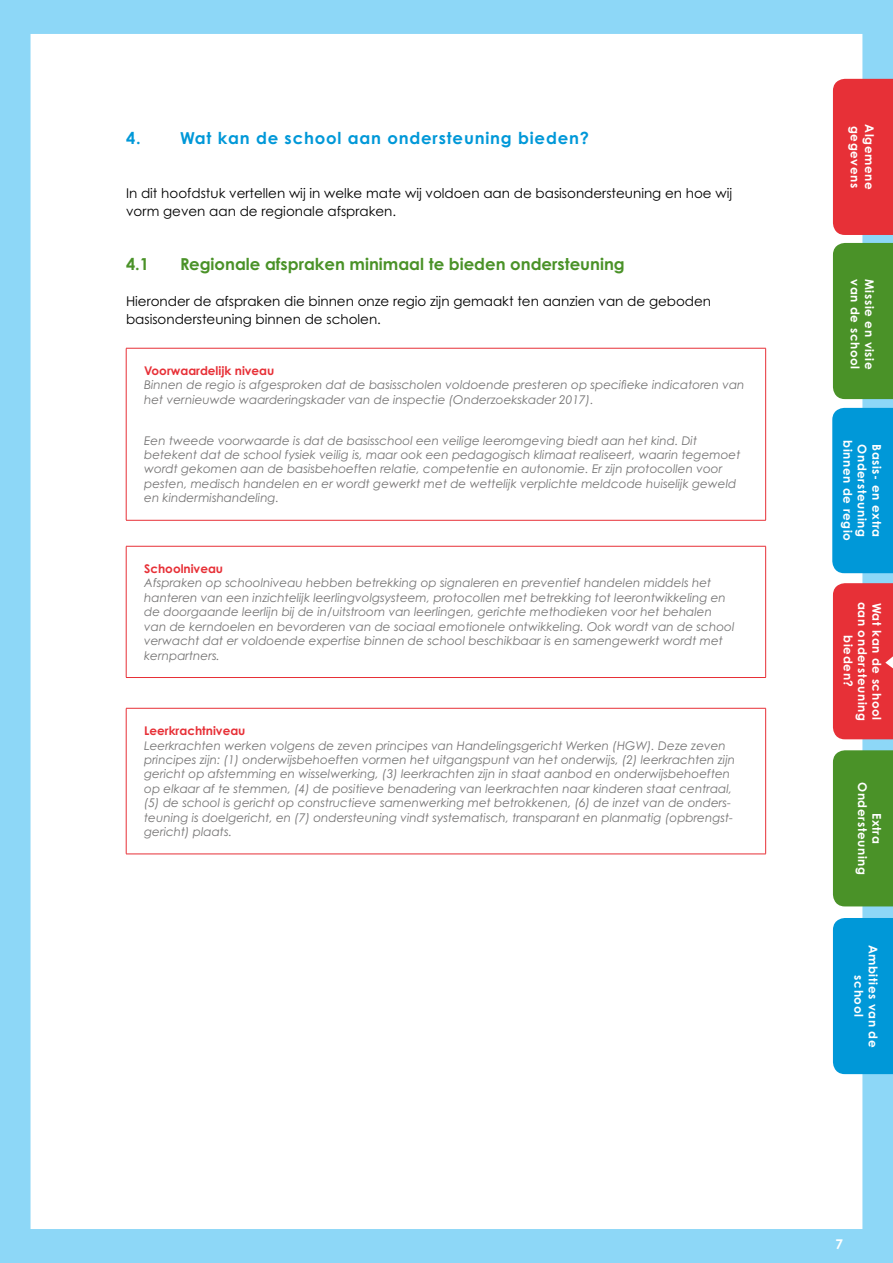
<style>
.page{position:relative;width:893px;height:1263px;background:#8dd7f7}
.page>*{position:absolute;margin:0;border:0;box-sizing:border-box;transform-origin:0 0}
.t1{font:700 16.5px "Century Gothic Pro";color:#4a9228}
.t2{font:700 16.5px "Century Gothic Pro";letter-spacing:.05em;color:#0098d8}
.t3{font:13.5px/18px "Century Gothic Pro";color:#000}
.t4{font:700 13.5px "Century Gothic Pro";color:#fff}
.t5{font:italic 12px/14.4px "Century Gothic Pro";color:#757474}
.t6{font:700 12px/14.4px "Century Gothic Pro";letter-spacing:.05em;color:#fff;text-align:center}
.t7{font:700 12px "Century Gothic Pro";color:#e73037}
</style>
<div class="page">
<div style="left:31px;top:34px;width:831px;height:1195px;background:#fff"></div>
<div style="left:833px;top:79px;width:60px;height:156px;background:#e73037"></div>
<div style="left:833px;top:243px;width:60px;height:156px;background:#4a9228"></div>
<div style="left:832px;top:408px;width:61px;height:165px;background:#0098d8"></div>
<div style="left:833px;top:750px;width:60px;height:156px;background:#4a9228"></div>
<div style="left:833px;top:918px;width:60px;height:156px;background:#0098d8"></div>
<hr style="left:126px;top:348px;width:640px;height:1px;background:#e73037">
<hr style="left:126px;top:348px;width:1px;height:172px;background:#e73037">
<hr style="left:765px;top:348px;width:1px;height:172px;background:#e73037">
<hr style="left:126px;top:520px;width:640px;height:1px;background:#e73037">
<hr style="left:126px;top:546px;width:640px;height:1px;background:#e73037">
<hr style="left:126px;top:546px;width:1px;height:131px;background:#e73037">
<hr style="left:765px;top:546px;width:1px;height:131px;background:#e73037">
<hr style="left:126px;top:677px;width:640px;height:1px;background:#e73037">
<hr style="left:126px;top:708px;width:640px;height:1px;background:#e73037">
<hr style="left:126px;top:708px;width:1px;height:146px;background:#e73037">
<hr style="left:765px;top:708px;width:1px;height:146px;background:#e73037">
<hr style="left:126px;top:854px;width:640px;height:1px;background:#e73037">
<div style="left:833px;top:583px;width:60px;height:156px;background:#e73037"></div>
<h1 class="t2" style="left:126px;top:128px;width:465px">4. Wat kan de school aan ondersteuning bieden?</h1>
<p class="t3" style="left:126px;top:184px;width:608px">In dit hoofdstuk vertellen wij in welke mate wij voldoen aan de basisondersteuning en hoe wij vorm geven aan de regionale afspraken.</p>
<h1 class="t1" style="left:126px;top:254px;width:25px">4.1</h1>
<h1 class="t1" style="left:180px;top:254px;width:446px">Regionale afspraken minimaal te bieden ondersteuning</h1>
<p class="t3" style="left:126px;top:292px;width:587px">Hieronder de afspraken die binnen onze regio zijn gemaakt ten aanzien van de geboden basisondersteuning binnen de scholen.</p>
<p class="t7" style="left:144px;top:363px;width:132px">Voorwaardelijk niveau</p>
<p class="t5" style="left:144px;top:378px;width:602px">Binnen de regio is afgesproken dat de basisscholen voldoende presteren op specifieke indicatoren van het vernieuwde waarderingskader van de inspectie (Onderzoekskader 2017).</p>
<p class="t5" style="left:144px;top:433px;width:598px">Een tweede voorwaarde is dat de basisschool een veilige leeromgeving biedt aan het kind. Dit betekent dat de school fysiek veilig is, maar ook een pedagogisch klimaat realiseert, waarin tegemoet wordt gekomen aan de basisbehoeften relatie, competentie en autonomie. Er zijn protocollen voor pesten, medisch handelen en er wordt gewerkt met de wettelijk verplichte meldcode huiselijk geweld en kindermishandeling.</p>
<p class="t7" style="left:144px;top:561px;width:80px">Schoolniveau</p>
<p class="t5" style="left:144px;top:576px;width:592px">Afspraken op schoolniveau hebben betrekking op signaleren en preventief handelen middels het hanteren van een inzichtelijk leerlingvolgsysteem, protocollen met betrekking tot leerontwikkeling en de doorgaande leerlijn bij de in/uitstroom van leerlingen, gerichte methodieken voor het behalen van de kerndoelen en bevorderen van de sociaal emotionele ontwikkeling. Ook wordt van de school verwacht dat er voldoende expertise binnen de school beschikbaar is en samengewerkt wordt met kernpartners.</p>
<p class="t7" style="left:144px;top:723px;width:103px">Leerkrachtniveau</p>
<p class="t5" style="left:144px;top:738px;width:592px">Leerkrachten werken volgens de zeven principes van Handelingsgericht Werken (HGW). Deze zeven principes zijn: (1) onderwijsbehoeften vormen het uitgangspunt van het onderwijs, (2) leerkrachten zijn gericht op afstemming en wisselwerking, (3) leerkrachten zijn in staat aanbod en onderwijsbehoeften op elkaar af te stemmen, (4) de positieve benadering van leerkrachten naar kinderen staat centraal, (5) de school is gericht op constructieve samenwerking met betrokkenen, (6) de inzet van de onders&shy;teuning is doelgericht, en (7) ondersteuning vindt systematisch, transparant en planmatig (opbrengst&shy;gericht) plaats.</p>
<p class="t6" style="left:863px;top:126px;width:64px;rotate:90deg">gegevens</p>
<p class="t6" style="left:877px;top:124px;width:67px;rotate:90deg">Algemene</p>
<p class="t6" style="left:863px;top:279px;width:91px;rotate:90deg">van de school</p>
<p class="t6" style="left:877px;top:279px;width:92px;rotate:90deg">Missie en visie</p>
<p class="t6" style="left:855px;top:440px;width:102px;rotate:90deg">binnen de regio</p>
<p class="t6" style="left:870px;top:444px;width:94px;rotate:90deg">Ondersteuning</p>
<p class="t6" style="left:884px;top:444px;width:95px;rotate:90deg">Basis- en extra</p>
<p class="t6" style="left:870px;top:602px;width:121px;rotate:90deg">aan ondersteuning</p>
<p class="t6" style="left:884px;top:602px;width:119px;rotate:90deg">Wat kan de school</p>
<p class="t6" style="left:856px;top:635px;width:53px;rotate:90deg">bieden?</p>
<p class="t6" style="left:884px;top:782px;width:94px;rotate:90deg">Extra<br>Ondersteuning</p>
<p class="t6" style="left:881px;top:944px;width:104px;rotate:90deg">Ambities van de school</p>
<p class="t4" style="left:835px;top:1236px;width:9px">7</p>
</div>
